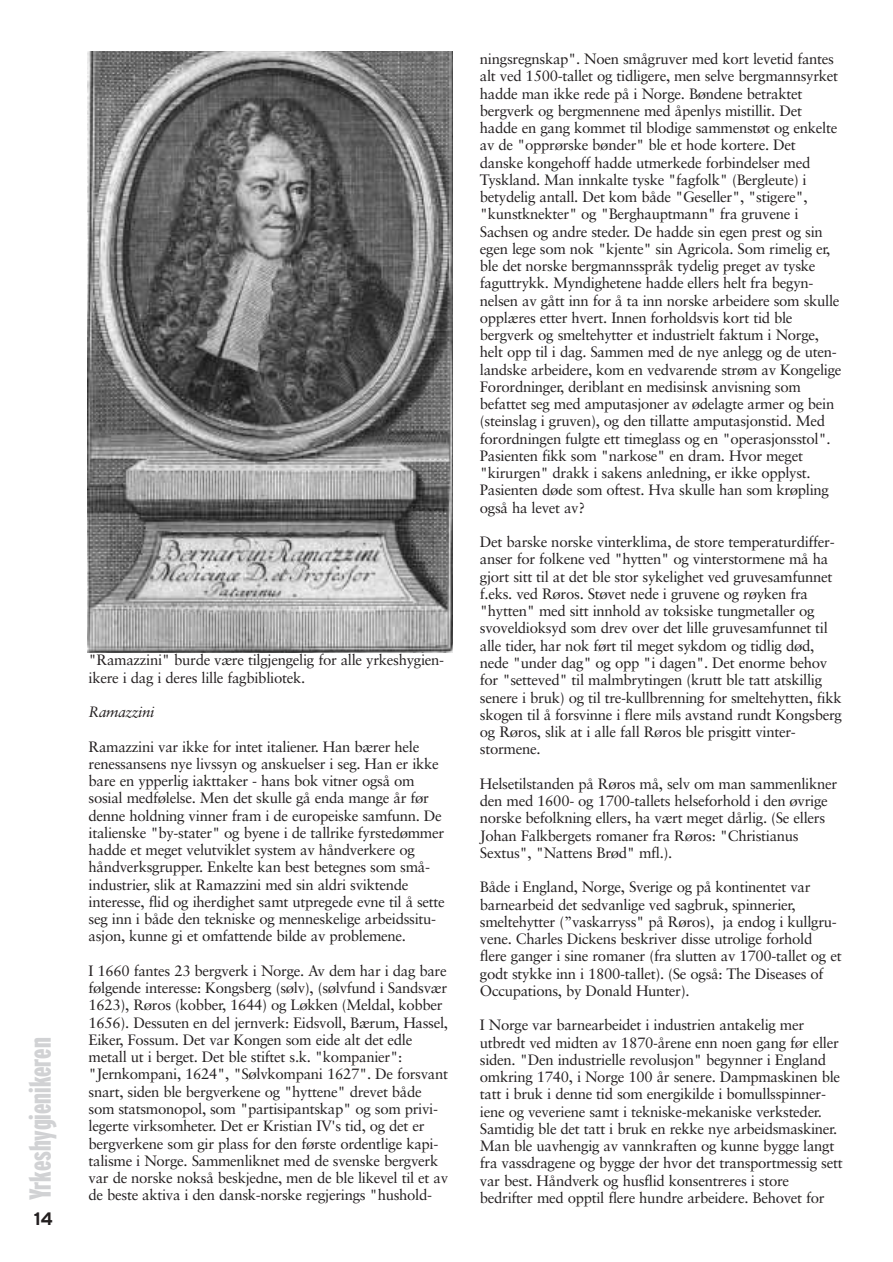
<style>
.page{position:relative;width:893px;height:1262px;background:#fff}
.page>*{position:absolute;margin:0;border:0;box-sizing:border-box;transform-origin:0 0}
.t1{font:900 extra-condensed 30.3px "Interstate";color:#d1d2d4}
.t2{font:700 18px "Interstate";color:#231f20}
.t3{font:15px/17.2px "Sabon";letter-spacing:-.02em;color:#231f20}
.t4{font:italic 15px "Sabon";letter-spacing:-.02em;color:#231f20}
</style>
<div class="page">
<img style="left:87px;top:51px;width:366px;height:601px">
<h1 class="t1" style="left:29px;top:1200px;width:164px;rotate:-90deg">Yrkeshygienikeren</h1>
<p class="t2" style="left:34px;top:1211px;width:21px">14</p>
<p class="t3" style="left:89px;top:652px;width:357px">"Ramazzini" burde være tilgjengelig for alle yrkeshygien&shy;ikere i dag i deres lille fagbibliotek.</p>
<p class="t4" style="left:89px;top:705px;width:67px">Ramazzini</p>
<p class="t3" style="left:89px;top:739px;width:358px">Ramazzini var ikke for intet italiener. Han bærer hele renessansens nye livssyn og anskuelser i seg. Han er ikke bare en ypperlig iakttaker - hans bok vitner også om sosial medfølelse. Men det skulle gå enda mange år før denne holdning vinner fram i de europeiske samfunn. De italienske "by-stater" og byene i de tallrike fyrstedømmer hadde et meget velutviklet system av håndverkere og håndverksgrupper. Enkelte kan best betegnes som små&shy;industrier, slik at Ramazzini med sin aldri sviktende interesse, flid og iherdighet samt utpregede evne til å sette seg inn i både den tekniske og menneskelige arbeidssitu&shy;asjon, kunne gi et omfattende bilde av problemene.</p>
<p class="t3" style="left:89px;top:963px;width:361px">I 1660 fantes 23 bergverk i Norge. Av dem har i dag bare følgende interesse: Kongsberg (sølv), (sølvfund i Sandsvær 1623), Røros (kobber, 1644) og Løkken (Meldal, kobber 1656). Dessuten en del jernverk: Eidsvoll, Bærum, Hassel, Eiker, Fossum. Det var Kongen som eide alt det edle metall ut i berget. Det ble stiftet s.k. "kompanier": "Jernkompani, 1624", "Sølvkompani 1627". De forsvant snart, siden ble bergverkene og "hyttene" drevet både som statsmonopol, som "partisipantskap" og som privi&shy;legerte virksomheter. Det er Kristian IV's tid, og det er bergverkene som gir plass for den første ordentlige kapi&shy;talisme i Norge. Sammenliknet med de svenske bergverk var de norske nokså beskjedne, men de ble likevel til et av de beste aktiva i den dansk-norske regjerings "hushold-</p>
<p class="t3" style="left:480px;top:51px;width:363px">ningsregnskap". Noen smågruver med kort levetid fantes alt ved 1500-tallet og tidligere, men selve bergmannsyrket hadde man ikke rede på i Norge. Bøndene betraktet bergverk og bergmennene med åpenlys mistillit. Det hadde en gang kommet til blodige sammenstøt og enkelte av de "opprørske bønder" ble et hode kortere. Det danske kongehoff hadde utmerkede forbindelser med Tyskland. Man innkalte tyske "fagfolk" (Bergleute) i betydelig antall. Det kom både "Geseller", "stigere", "kunstknekter" og "Berghauptmann" fra gruvene i Sachsen og andre steder. De hadde sin egen prest og sin egen lege som nok "kjente" sin Agricola. Som rimelig er, ble det norske bergmannsspråk tydelig preget av tyske faguttrykk. Myndighetene hadde ellers helt fra begyn&shy;nelsen av gått inn for å ta inn norske arbeidere som skulle opplæres etter hvert. Innen forholdsvis kort tid ble bergverk og smeltehytter et industrielt faktum i Norge, helt opp til i dag. Sammen med de nye anlegg og de uten&shy;landske arbeidere, kom en vedvarende strøm av Kongelige Forordninger, deriblant en medisinsk anvisning som befattet seg med amputasjoner av ødelagte armer og bein (steinslag i gruven), og den tillatte amputasjonstid. Med forordningen fulgte ett timeglass og en "operasjonsstol".<br>Pasienten fikk som "narkose" en dram. Hvor meget "kirurgen" drakk i sakens anledning, er ikke opplyst.<br>Pasienten døde som oftest. Hva skulle han som krøpling også ha levet av?</p>
<p class="t3" style="left:480px;top:534px;width:363px">Det barske norske vinterklima, de store temperaturdiffer&shy;anser for folkene ved "hytten" og vinterstormene må ha gjort sitt til at det ble stor sykelighet ved gruvesamfunnet f.eks. ved Røros. Støvet nede i gruvene og røyken fra "hytten" med sitt innhold av toksiske tungmetaller og svoveldioksyd som drev over det lille gruvesamfunnet til alle tider, har nok ført til meget sykdom og tidlig død, nede "under dag" og opp "i dagen". Det enorme behov for "setteved" til malmbrytingen (krutt ble tatt atskillig senere i bruk) og til tre-kullbrenning for smeltehytten, fikk skogen til å forsvinne i flere mils avstand rundt Kongsberg og Røros, slik at i alle fall Røros ble prisgitt vinter&shy;stormene.</p>
<p class="t3" style="left:480px;top:776px;width:359px">Helsetilstanden på Røros må, selv om man sammenlikner den med 1600- og 1700-tallets helseforhold i den øvrige norske befolkning ellers, ha vært meget dårlig. (Se ellers Johan Falkbergets romaner fra Røros: "Christianus Sextus", "Nattens Brød" mfl.).</p>
<p class="t3" style="left:480px;top:879px;width:363px">Både i England, Norge, Sverige og på kontinentet var barnearbeid det sedvanlige ved sagbruk, spinnerier, smeltehytter (”vaskarryss" på Røros), ja endog i kullgru&shy;vene. Charles Dickens beskriver disse utrolige forhold flere ganger i sine romaner (fra slutten av 1700-tallet og et godt stykke inn i 1800-tallet). (Se også: The Diseases of Occupations, by Donald Hunter).</p>
<p class="t3" style="left:480px;top:1017px;width:364px">I Norge var barnearbeidet i industrien antakelig mer utbredt ved midten av 1870-årene enn noen gang før eller siden. "Den industrielle revolusjon" begynner i England omkring 1740, i Norge 100 år senere. Dampmaskinen ble tatt i bruk i denne tid som energikilde i bomullsspinner&shy;iene og veveriene samt i tekniske-mekaniske verksteder.<br>Samtidig ble det tatt i bruk en rekke nye arbeidsmaskiner.<br>Man ble uavhengig av vannkraften og kunne bygge langt fra vassdragene og bygge der hvor det transportmessig sett var best. Håndverk og husflid konsentreres i store bedrifter med opptil flere hundre arbeidere. Behovet for</p>
</div>
